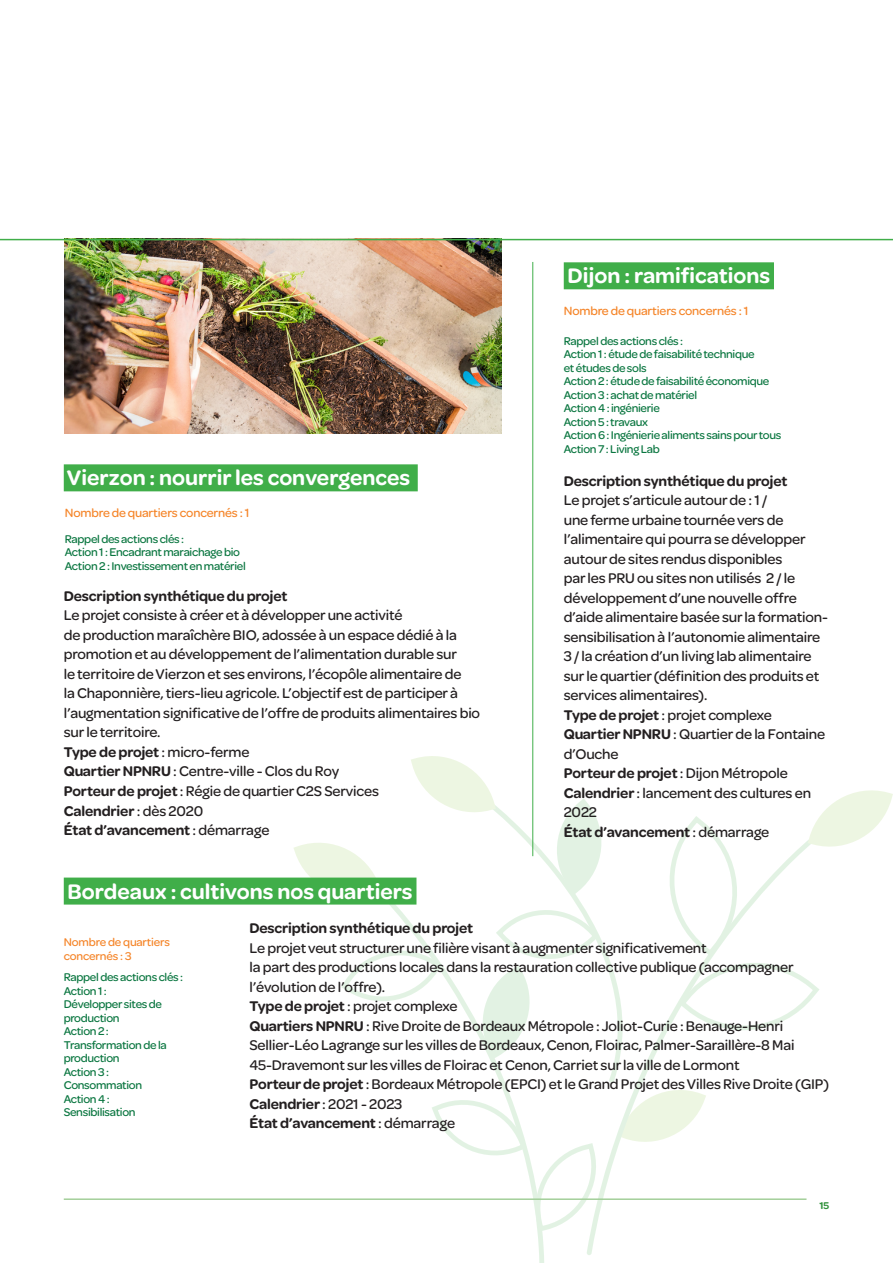
<style>
.page{position:relative;width:893px;height:1263px;background:#fff}
.page>*{position:absolute;margin:0;border:0;box-sizing:border-box;transform-origin:0 0}
.t1{font:600 22.5px "Omnes";color:#fff}
.t2{font:500 15px/19.5px "Omnes";letter-spacing:-.01em;color:#231f20}
.t3{font:600 15px "Omnes";letter-spacing:-.01em;color:#231f20}
.t4{font:500 12.75px "Omnes";letter-spacing:-.01em;color:#f58529}
.t5{font:500 12px/13.5px "Omnes";letter-spacing:-.025em;color:#0a7640}
.t6{font:500 12px/13.5px "Omnes";letter-spacing:-.01em;color:#f58529}
.t7{font:600 10.5px "Omnes";color:#31923c}
.s1{font-weight:500}
.s2{font-weight:600}
</style>
<div class="page">
<div style="left:64px;top:464px;width:354px;height:27px;background:#40ae49"></div>
<svg style="left:293px;top:749px;width:600px;height:485px"></svg>
<hr style="left:64px;top:1198px;width:742px;height:2px;background:#a3cf9a">
<div style="left:564px;top:262px;width:210px;height:27px;background:#40ae49"></div>
<hr style="left:532px;top:262px;width:1px;height:594px;background:#40ae49">
<img style="left:65px;top:240px;width:437px;height:193px">
<hr style="left:0;top:239px;width:893px;height:1px;background:#40ae49">
<div style="left:64px;top:877px;width:352px;height:27px;background:#40ae49"></div>
<p class="t1" style="left:568px;top:260px;width:204px">Dijon : ramifications</p>
<p class="t4" style="left:564px;top:302px;width:186px">Nombre de quartiers concernés : 1</p>
<p class="t1" style="left:67px;top:462px;width:345px">Vierzon : nourrir les convergences</p>
<p class="t4" style="left:65px;top:504px;width:186px">Nombre de quartiers concernés : 1</p>
<p class="t5" style="left:65px;top:531px;width:121px">Rappel des actions clés :</p>
<p class="t5" style="left:65px;top:545px;width:177px">Action 1 : Encadrant maraichage bio</p>
<p class="t5" style="left:65px;top:558px;width:182px">Action 2 : Investissement en matériel</p>
<p class="t3" style="left:64px;top:585px;width:225px">Description synthétique du projet</p>
<p class="t2" style="left:64px;top:605px;width:418px">Le projet consiste à créer et à développer une activité<br>de production maraîchère BIO, adossée à un espace dédié à la promotion et au développement de l’alimentation durable sur<br>le territoire de Vierzon et ses environs, l’écopôle alimentaire de<br>la Chaponnière, tiers-lieu agricole. L’objectif est de participer à l’augmentation significative de l’offre de produits alimentaires bio sur le territoire.</p>
<p class="t3" style="left:64px;top:741px;width:187px">Type de projet <span class="s1">: micro-ferme</span></p>
<p class="t2" style="left:64px;top:761px;width:277px"><span class="s2">Quartier NPNRU</span> : Centre-ville - Clos du Roy</p>
<p class="t2" style="left:64px;top:780px;width:317px"><span class="s2">Porteur de projet</span> : Régie de quartier C2S Services</p>
<p class="t3" style="left:64px;top:800px;width:141px">Calendrier <span class="s1">: dès 2020</span></p>
<p class="t3" style="left:64px;top:819px;width:207px">État d’avancement <span class="s1">: démarrage</span></p>
<p class="t1" style="left:68px;top:875px;width:347px">Bordeaux : cultivons nos quartiers</p>
<p class="t5" style="left:564px;top:333px;width:121px">Rappel des actions clés :</p>
<p class="t5" style="left:564px;top:347px;width:192px">Action 1 : étude de faisabilité technique et études de sols</p>
<p class="t5" style="left:564px;top:374px;width:207px">Action 2 : étude de faisabilité économique</p>
<p class="t5" style="left:564px;top:387px;width:135px">Action 3 : achat de matériel</p>
<p class="t5" style="left:564px;top:401px;width:98px">Action 4 : ingénierie</p>
<p class="t5" style="left:564px;top:414px;width:86px">Action 5 : travaux</p>
<p class="t5" style="left:564px;top:428px;width:219px">Action 6 : Ingénierie aliments sains pour tous</p>
<p class="t5" style="left:564px;top:441px;width:97px">Action 7 : Living Lab</p>
<p class="t3" style="left:564px;top:470px;width:225px">Description synthétique du projet</p>
<p class="t2" style="left:564px;top:489px;width:266px">Le projet s’articule autour de : 1 /<br>une ferme urbaine tournée vers de l’alimentaire qui pourra se développer autour de sites rendus disponibles<br>par les PRU ou sites non utilisés 2 / le développement d’une nouvelle offre d’aide alimentaire basée sur la formation&shy;sensibilisation à l’autonomie alimentaire 3 / la création d’un living lab alimentaire sur le quartier (définition des produits et services alimentaires).</p>
<p class="t2" style="left:564px;top:704px;width:210px"><span class="s2">Type de projet</span> : projet complexe</p>
<p class="t2" style="left:564px;top:723px;width:263px"><span class="s2">Quartier NPNRU</span> : Quartier de la Fontaine d’Ouche</p>
<p class="t3" style="left:564px;top:763px;width:225px">Porteur de projet <span class="s1">: Dijon Métropole</span></p>
<p class="t2" style="left:564px;top:782px;width:249px"><span class="s2">Calendrier</span> : lancement des cultures en<br>2022</p>
<p class="t3" style="left:564px;top:821px;width:207px">État d’avancement <span class="s1">: démarrage</span></p>
<p class="t6" style="left:64px;top:934px;width:108px">Nombre de quartiers concernés : 3</p>
<p class="t5" style="left:64px;top:969px;width:121px">Rappel des actions clés :</p>
<p class="t5" style="left:64px;top:983px;width:105px">Action 1 :<br>Développer sites de production<br>Action 2 :<br>Transformation de la production<br>Action 3 :<br>Consommation<br>Action 4 :<br>Sensibilisation</p>
<p class="t3" style="left:249px;top:918px;width:225px">Description synthétique du projet</p>
<p class="t2" style="left:249px;top:937px;width:546px">Le projet veut structurer une filière visant à augmenter significativement<br>la part des productions locales dans la restauration collective publique (accompagner l’évolution de l’offre).</p>
<p class="t2" style="left:249px;top:995px;width:210px"><span class="s2">Type de projet</span> : projet complexe</p>
<p class="t2" style="left:249px;top:1015px;width:547px"><span class="s2">Quartiers NPNRU</span> : Rive Droite de Bordeaux Métropole : Joliot-Curie : Benauge-Henri<br>Sellier-Léo Lagrange sur les villes de Bordeaux, Cenon, Floirac, Palmer-Saraillère-8 Mai<br>45-Dravemont sur les villes de Floirac et Cenon, Carriet sur la ville de Lormont</p>
<p class="t2" style="left:249px;top:1073px;width:581px"><span class="s2">Porteur de projet</span> : Bordeaux Métropole (EPCI) et le Grand Projet des Villes Rive Droite (GIP)</p>
<p class="t3" style="left:249px;top:1093px;width:154px">Calendrier <span class="s1">: 2021 - 2023</span></p>
<p class="t3" style="left:249px;top:1113px;width:207px">État d’avancement <span class="s1">: démarrage</span></p>
<p class="t7" style="left:819px;top:1198px;width:11px">15</p>
</div>
